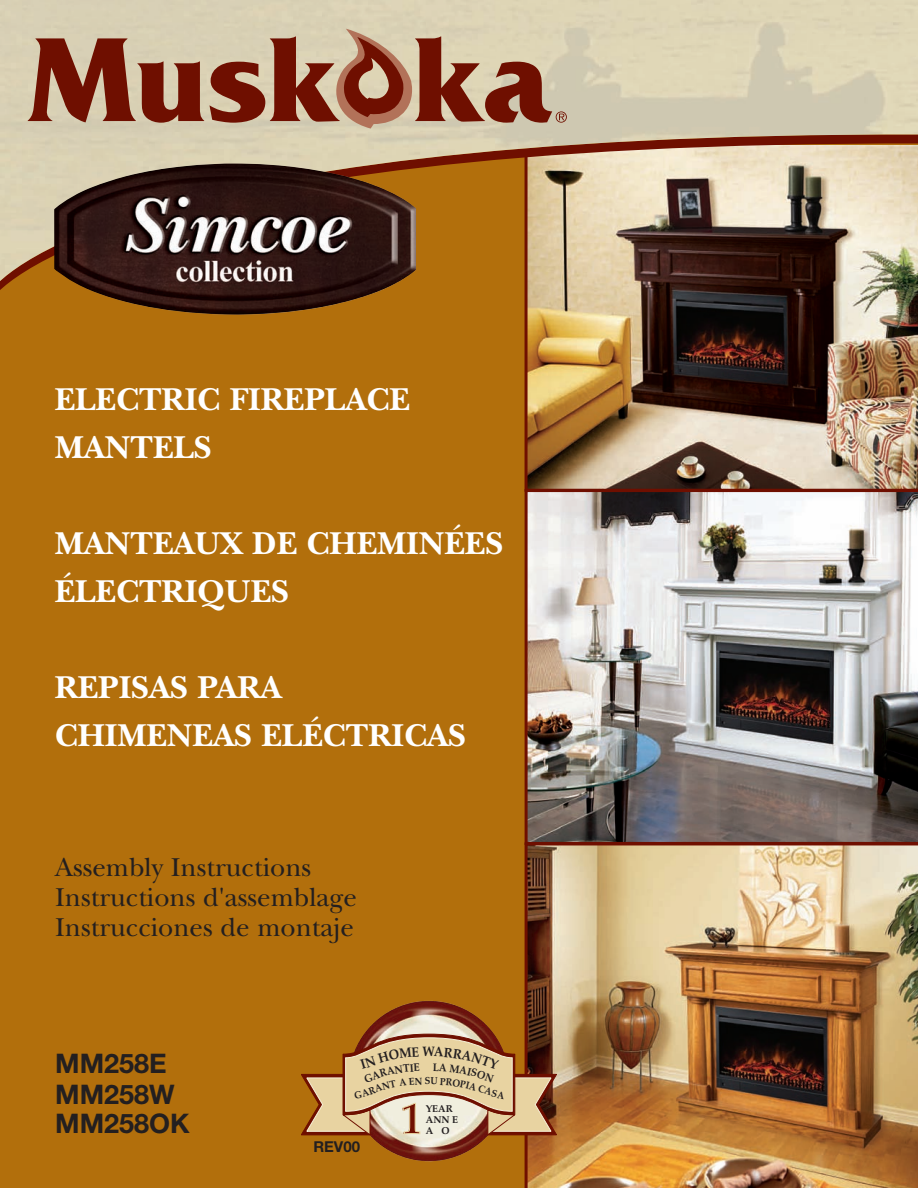
<style>
.page{position:relative;width:918px;height:1188px;background:#fff}
.page>*{position:absolute;margin:0;border:0;box-sizing:border-box;transform-origin:0 0}
.t1{font:700 45px "Zapf Calligraphic 801 BT";color:#6f0f00;scale:.93 1}
.t2{font:700 33px/48px "New Baskerville";color:#fff}
.t3{font:27px/30px "New Baskerville";color:#231f20}
.t4{font:700 27px/31.5px "Helvetica Neue";color:#231f20}
.t5{font:700 15px "Helvetica Neue";color:#231f20}
.t6{font:700 13.65px "Zapf Calligraphic 801 BT";color:#231f20;scale:.93 1}
.t7{font:700 10.05px "Zapf Calligraphic 801 BT";color:#231f20;scale:.93 1}
.t8{font:700 9.9px/10.9px "Zapf Calligraphic 801 BT";color:#231f20}
</style>
<div class="page">
<div style="left:0;top:2px;width:918px;height:1186px;background:#b26f0c"></div>
<img style="left:525px;top:303px;width:393px;height:186px">
<svg style="left:0;top:282px;width:918px;height:12px"></svg>
<img style="left:0;top:0;width:918px;height:282px">
<svg style="left:28px;top:29px;width:539px;height:100px"></svg>
<img style="left:54px;top:163px;width:362px;height:152px">
<img style="left:525px;top:489px;width:393px;height:353px">
<img style="left:525px;top:842px;width:393px;height:346px">
<img style="left:424px;top:1001px;width:53px;height:16px">
<svg style="left:301px;top:1033px;width:256px;height:103px"></svg>
<p class="t2" style="left:55px;top:374px;width:357px">ELECTRIC FIREPLACE<br>MANTELS</p>
<p class="t2" style="left:55px;top:518px;width:450px">MANTEAUX DE CHEMINÉES<br>ÉLECTRIQUES</p>
<p class="t2" style="left:55px;top:662px;width:413px">REPISAS PARA<br>CHIMENEAS ELÉCTRICAS</p>
<p class="t3" style="left:55px;top:856px;width:303px">Assembly Instructions<br>Instructions d'assemblage<br>Instrucciones de montaje</p>
<p class="t4" style="left:55px;top:1050px;width:121px">MM258E<br>MM258W</p>
<p class="t4" style="left:55px;top:1110px;width:136px">MM258OK</p>
<p class="t5" style="left:313px;top:1142px;width:48px">REV00</p>
<p class="t6" style="left:423px;top:1046px;width:15px">W</p>
<p class="t7" style="left:425px;top:1077px;width:8px">S</p>
<h1 class="t1" style="left:402px;top:1101px;width:24px">1</h1>
<p class="t8" style="left:426px;top:1104px;width:34px">YEAR<br>ANN E<br>A!O</p>
</div>
